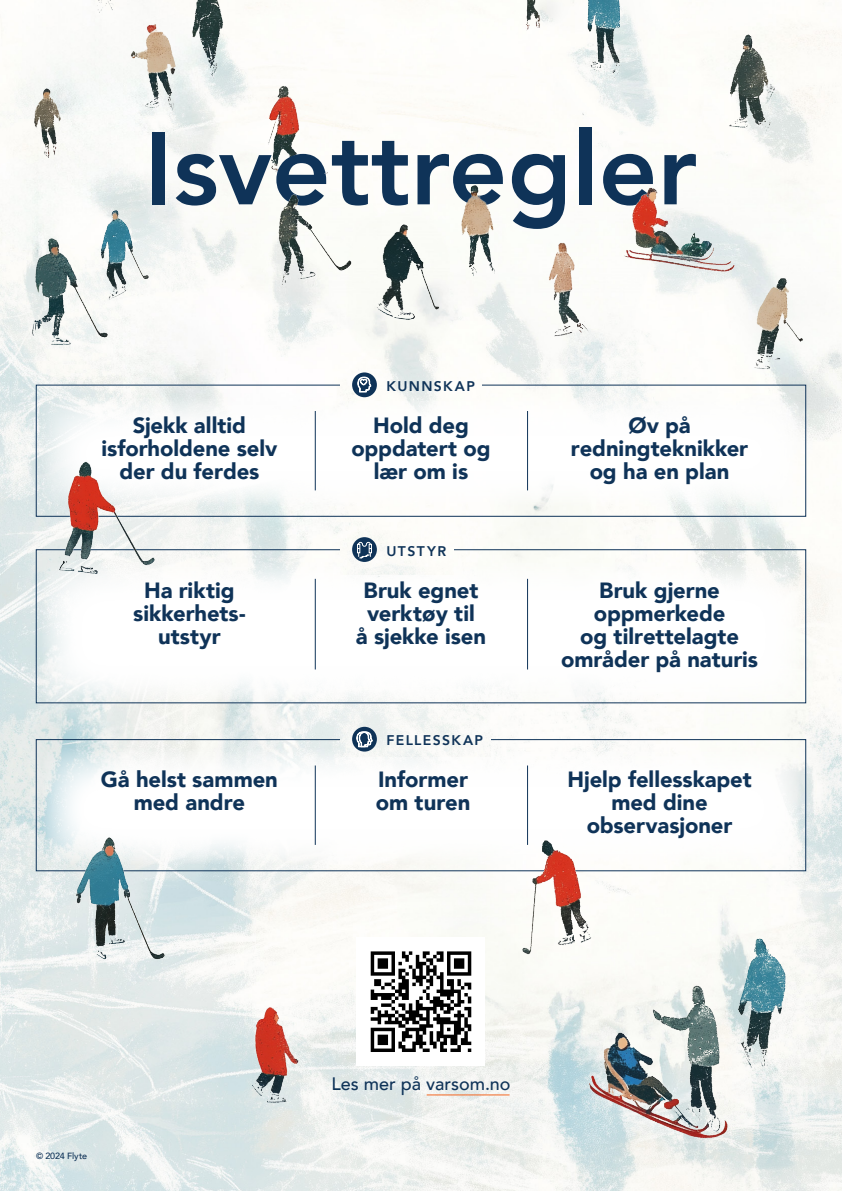
<style>
.page{position:relative;width:842px;height:1191px;background:#fff}
.page>*{position:absolute;margin:0;border:0;box-sizing:border-box;transform-origin:0 0}
.t1{font:800 102.5px "Avenir";color:#0f3358}
.t2{font:900 22px/23px "Avenir";letter-spacing:-.005em;color:#0f3358;text-align:center}
.t3{font:500 18px "Avenir";color:#0f3358}
.t4{font:800 14px "Avenir";letter-spacing:.1em;color:#0f3358}
.t5{font:500 9px "Avenir";letter-spacing:-.01em;color:#0f3358}
</style>
<div class="page">
<img style="left:0;top:0;width:842px;height:1191px">
<img style="left:82px;top:0;width:153px;height:114px">
<img style="left:477px;top:0;width:365px;height:134px">
<img style="left:235px;top:0;width:161px;height:185px">
<img style="left:259px;top:118px;width:376px;height:249px">
<img style="left:0;top:215px;width:140px;height:179px">
<img style="left:92px;top:185px;width:96px;height:192px">
<img style="left:172px;top:935px;width:209px;height:230px">
<img style="left:0;top:68px;width:74px;height:100px">
<img style="left:600px;top:168px;width:227px;height:232px">
<div style="left:41px;top:397px;width:759px;height:109px;background:#fff"></div>
<div style="left:41px;top:562px;width:759px;height:141px;background:#fff"></div>
<div style="left:41px;top:748px;width:759px;height:115px;background:#fff"></div>
<div style="left:36px;top:739px;width:770px;height:132px;border:1px solid #0f3358"></div>
<div style="left:36px;top:549px;width:770px;height:154px;border:1px solid #0f3358"></div>
<div style="left:357px;top:937px;width:128px;height:128px;background:#fff"></div>
<svg style="left:371px;top:951px;width:100px;height:101px"></svg>
<hr style="left:315px;top:411px;width:1px;height:79px;background:#0f3358">
<hr style="left:315px;top:765px;width:1px;height:80px;background:#0f3358">
<hr style="left:315px;top:579px;width:1px;height:90px;background:#0f3358">
<hr style="left:527px;top:411px;width:1px;height:79px;background:#0f3358">
<hr style="left:527px;top:765px;width:1px;height:80px;background:#0f3358">
<hr style="left:527px;top:579px;width:1px;height:90px;background:#0f3358">
<hr style="left:427px;top:1094px;width:83px;height:1px;background:#f36621">
<img style="left:341px;top:371px;width:141px;height:29px">
<div style="left:352px;top:372px;width:25px;height:25px;background:#0f3358;border-radius:50%"></div>
<svg style="left:357px;top:364px;width:14px;height:36px"></svg>
<img style="left:341px;top:531px;width:112px;height:43px">
<div style="left:352px;top:537px;width:25px;height:25px;background:#0f3358;border-radius:50%"></div>
<svg style="left:357px;top:541px;width:15px;height:17px"></svg>
<img style="left:0;top:394px;width:175px;height:197px">
<img style="left:341px;top:708px;width:150px;height:48px">
<div style="left:352px;top:727px;width:25px;height:24px;background:#0f3358;border-radius:50%"></div>
<svg style="left:356px;top:719px;width:17px;height:38px"></svg>
<img style="left:515px;top:815px;width:117px;height:156px">
<img style="left:575px;top:913px;width:267px;height:278px">
<img style="left:56px;top:817px;width:112px;height:163px">
<p class="t1" style="left:145px;top:89px;width:554px">Isvettregler</p>
<p class="t2" style="left:101px;top:413px;width:177px">Sjekk alltid isforholdene selv der du ferdes</p>
<p class="t2" style="left:133px;top:578px;width:114px">Ha riktig sikkerhets&shy;utstyr</p>
<p class="t2" style="left:101px;top:767px;width:178px">Gå helst sammen med andre</p>
<p class="t4" style="left:386px;top:375px;width:90px">KUNNSKAP</p>
<p class="t2" style="left:351px;top:413px;width:141px">Hold deg oppdatert og lær om is</p>
<p class="t4" style="left:386px;top:540px;width:61px">UTSTYR</p>
<p class="t2" style="left:356px;top:578px;width:132px">Bruk egnet verktøy til<br>å sjekke isen</p>
<p class="t4" style="left:386px;top:729px;width:98px">FELLESSKAP</p>
<p class="t2" style="left:376px;top:767px;width:96px;text-align:left">Informer om turen</p>
<p class="t2" style="left:571px;top:413px;width:179px">Øv på redningteknikker og ha en plan</p>
<p class="t2" style="left:561px;top:578px;width:199px">Bruk gjerne oppmerkede<br>og tilrettelagte områder på naturis</p>
<p class="t2" style="left:567px;top:767px;width:186px">Hjelp fellesskapet med dine observasjoner</p>
<p class="t5" style="left:36px;top:1148px;width:53px">© 2024 Flyte</p>
<p class="t3" style="left:331px;top:1068px;width:181px">Les mer på varsom.no</p>
</div>
